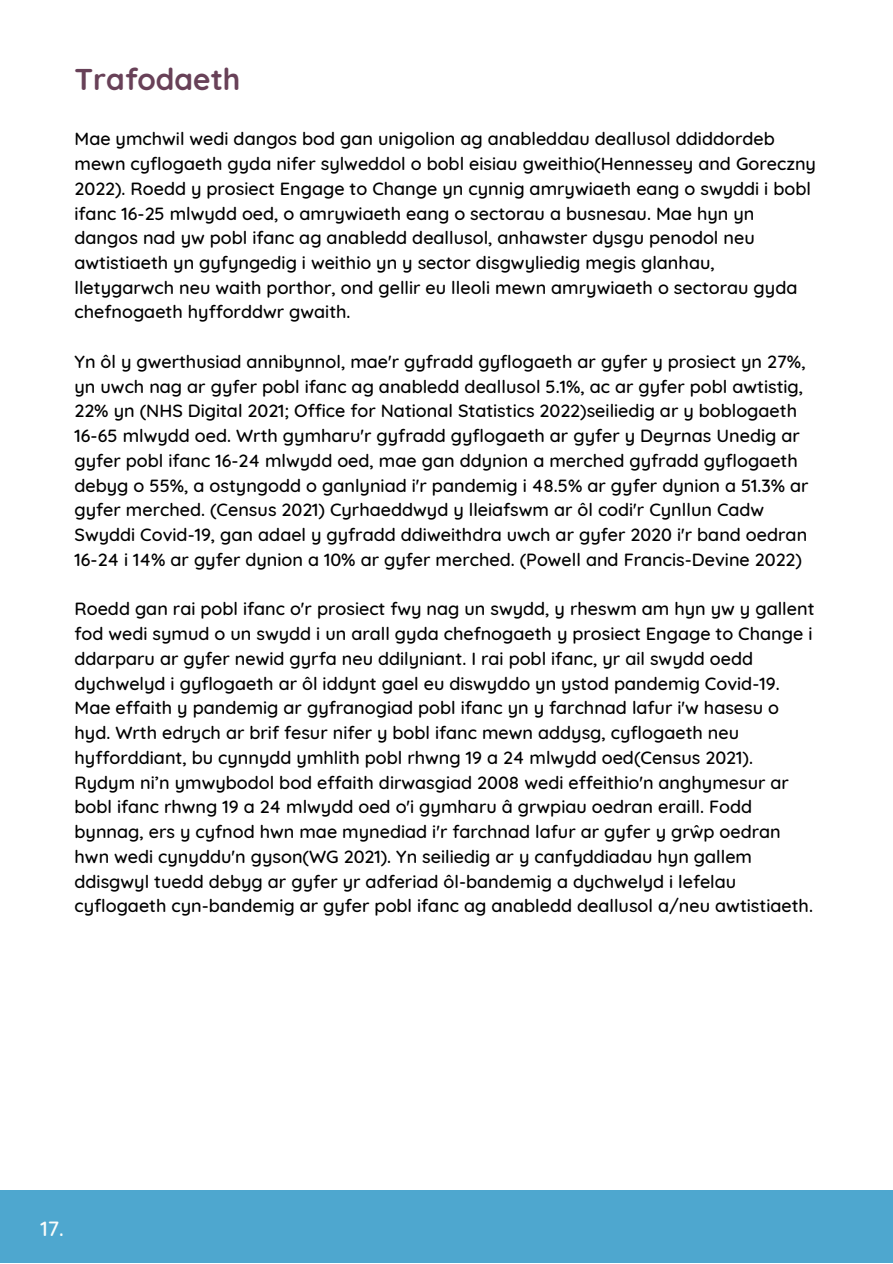
<style>
.page{position:relative;width:893px;height:1264px;background:#fff}
.page>*{position:absolute;margin:0;border:0;box-sizing:border-box;transform-origin:0 0}
.t1{font:700 30px "Quicksand";color:#684158}
.t2{font:500 21px "Quicksand";color:#fafcfb}
.t3{font:500 18px/24.8px "Quicksand";color:#000}
</style>
<div class="page">
<div style="left:0;top:1190px;width:892px;height:72px;background:#4ea7cf"></div>
<h1 class="t1" style="left:75px;top:60px;width:167px">Trafodaeth</h1>
<p class="t3" style="left:75px;top:126px;width:743px">Mae ymchwil wedi dangos bod gan unigolion ag anableddau deallusol ddiddordeb mewn cyflogaeth gyda nifer sylweddol o bobl eisiau gweithio(Hennessey and Goreczny 2022). Roedd y prosiect Engage to Change yn cynnig amrywiaeth eang o swyddi i bobl ifanc 16-25 mlwydd oed, o amrywiaeth eang o sectorau a busnesau. Mae hyn yn dangos nad yw pobl ifanc ag anabledd deallusol, anhawster dysgu penodol neu awtistiaeth yn gyfyngedig i weithio yn y sector disgwyliedig megis glanhau, lletygarwch neu waith porthor, ond gellir eu lleoli mewn amrywiaeth o sectorau gyda chefnogaeth hyfforddwr gwaith.</p>
<p class="t3" style="left:75px;top:349px;width:735px">Yn ôl y gwerthusiad annibynnol, mae'r gyfradd gyflogaeth ar gyfer y prosiect yn 27%, yn uwch nag ar gyfer pobl ifanc ag anabledd deallusol 5.1%, ac ar gyfer pobl awtistig, 22% yn (NHS Digital 2021; Office for National Statistics 2022)seiliedig ar y boblogaeth 16-65 mlwydd oed. Wrth gymharu'r gyfradd gyflogaeth ar gyfer y Deyrnas Unedig ar gyfer pobl ifanc 16-24 mlwydd oed, mae gan ddynion a merched gyfradd gyflogaeth debyg o 55%, a ostyngodd o ganlyniad i'r pandemig i 48.5% ar gyfer dynion a 51.3% ar gyfer merched. (Census 2021) Cyrhaeddwyd y lleiafswm ar ôl codi'r Cynllun Cadw Swyddi Covid-19, gan adael y gyfradd ddiweithdra uwch ar gyfer 2020 i'r band oedran 16-24 i 14% ar gyfer dynion a 10% ar gyfer merched. (Powell and Francis-Devine 2022)</p>
<p class="t3" style="left:75px;top:596px;width:741px">Roedd gan rai pobl ifanc o'r prosiect fwy nag un swydd, y rheswm am hyn yw y gallent fod wedi symud o un swydd i un arall gyda chefnogaeth y prosiect Engage to Change i ddarparu ar gyfer newid gyrfa neu ddilyniant. I rai pobl ifanc, yr ail swydd oedd dychwelyd i gyflogaeth ar ôl iddynt gael eu diswyddo yn ystod pandemig Covid-19.<br>Mae effaith y pandemig ar gyfranogiad pobl ifanc yn y farchnad lafur i'w hasesu o hyd. Wrth edrych ar brif fesur nifer y bobl ifanc mewn addysg, cyflogaeth neu hyfforddiant, bu cynnydd ymhlith pobl rhwng 19 a 24 mlwydd oed(Census 2021).<br>Rydym ni’n ymwybodol bod effaith dirwasgiad 2008 wedi effeithio'n anghymesur ar bobl ifanc rhwng 19 a 24 mlwydd oed o'i gymharu â grwpiau oedran eraill. Fodd bynnag, ers y cyfnod hwn mae mynediad i'r farchnad lafur ar gyfer y grŵp oedran hwn wedi cynyddu'n gyson(WG 2021). Yn seiliedig ar y canfyddiadau hyn gallem ddisgwyl tuedd debyg ar gyfer yr adferiad ôl-bandemig a dychwelyd i lefelau cyflogaeth cyn-bandemig ar gyfer pobl ifanc ag anabledd deallusol a/neu awtistiaeth.</p>
<p class="t2" style="left:40px;top:1214px;width:25px">17.</p>
</div>
